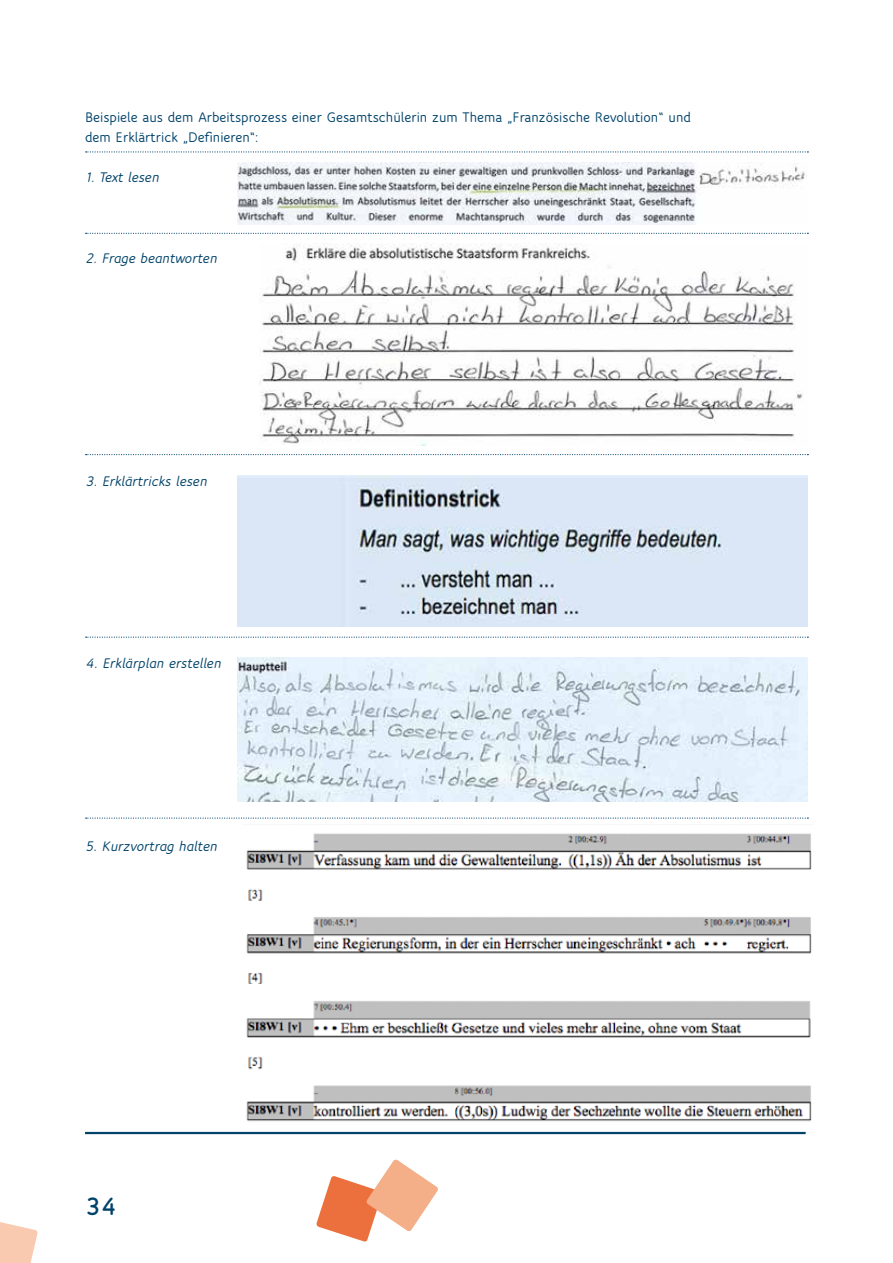
<style>
.page{position:relative;width:893px;height:1263px;background:#fff}
.page>*{position:absolute;margin:0;border:0;box-sizing:border-box;transform-origin:0 0}
.t1{font:800 27px "Speak OT";color:#00436a}
.t2{font:700 15px/20.2px "Speak OT";color:#00436a}
.t3{font:italic 700 15px "Speak OT";color:#00436a}
</style>
<div class="page">
<svg style="left:316px;top:1159px;width:122px;height:83px"></svg>
<svg style="left:0;top:1222px;width:38px;height:41px"></svg>
<img style="left:238px;top:162px;width:569px;height:62px">
<img style="left:259px;top:243px;width:543px;height:203px">
<img style="left:238px;top:475px;width:570px;height:151px">
<img style="left:238px;top:658px;width:570px;height:143px">
<img style="left:243px;top:833px;width:569px;height:299px">
<svg style="left:86px;top:233px;width:722px;height:1px"></svg>
<svg style="left:86px;top:454px;width:722px;height:1px"></svg>
<svg style="left:86px;top:637px;width:722px;height:1px"></svg>
<svg style="left:86px;top:817px;width:722px;height:2px"></svg>
<svg style="left:86px;top:151px;width:722px;height:1px"></svg>
<hr style="left:85px;top:1132px;width:721px;height:2px;background:#00436a">
<p class="t2" style="left:85px;top:106px;width:607px">Beispiele aus dem Arbeitsprozess einer Gesamtschülerin zum Thema „Französische Revolution“ und dem Erklärtrick „Definieren“:</p>
<p class="t3" style="left:85px;top:168px;width:75px">1. Text lesen</p>
<p class="t3" style="left:85px;top:249px;width:133px">2. Frage beantworten</p>
<p class="t3" style="left:85px;top:472px;width:123px">3. Erklärtricks lesen</p>
<p class="t3" style="left:85px;top:654px;width:137px">4. Erklärplan erstellen</p>
<p class="t3" style="left:85px;top:836px;width:133px">5. Kurzvortrag halten</p>
<h1 class="t1" style="left:85px;top:1189px;width:34px">34</h1>
</div>
